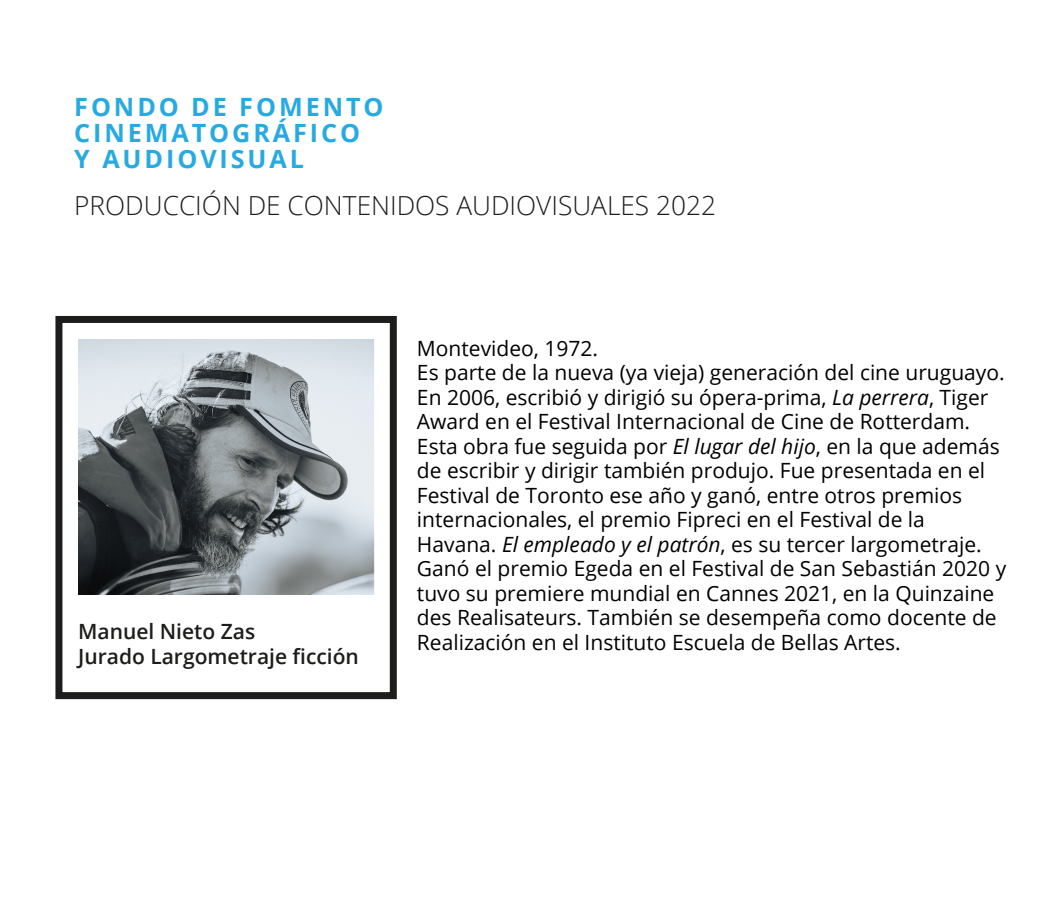
<style>
.page{position:relative;width:1042px;height:904px;background:#fff}
.page>*{position:absolute;margin:0;border:0;box-sizing:border-box;transform-origin:0 0}
.t1{font:300 26.25px "Open Sans";color:#1d1d1b}
.t2{font:700 25.2px/26.2px "Open Sans";letter-spacing:.115em;color:#27aae2}
.t3{font:21px/24.5px "Open Sans";color:#000}
.t4{font:600 21px/25.2px "Open Sans";color:#1d1d1b}
.s1{font-style:italic}
</style>
<div class="page">
<div style="left:55px;top:316px;width:342px;height:383px;border:7px solid #1d1e1b"></div>
<img style="left:78px;top:340px;width:296px;height:254px">
<p class="t2" style="left:74px;top:93px;width:311px">FONDO DE FOMENTO<br>CINEMATOGRÁFICO<br>Y AUDIOVISUAL</p>
<p class="t1" style="left:74px;top:187px;width:643px">PRODUCCIÓN DE CONTENIDOS AUDIOVISUALES 2022</p>
<p class="t4" style="left:78px;top:618px;width:282px">Manuel Nieto Zas<br>Jurado Largometraje ficción</p>
<p class="t3" style="left:417px;top:335px;width:591px">Montevideo, 1972.<br>Es parte de la nueva (ya vieja) generación del cine uruguayo.<br>En 2006, escribió y dirigió su ópera-prima, <span class="s1">La perrera</span>, Tiger Award en el Festival Internacional de Cine de Rotterdam.<br>Esta obra fue seguida por <span class="s1">El lugar del hijo</span>, en la que además de escribir y dirigir también produjo. Fue presentada en el Festival de Toronto ese año y ganó, entre otros premios internacionales, el premio Fipreci en el Festival de la Havana. <span class="s1">El empleado y el patrón</span>, es su tercer largometraje.<br>Ganó el premio Egeda en el Festival de San Sebastián 2020 y tuvo su premiere mundial en Cannes 2021, en la Quinzaine des Realisateurs. También se desempeña como docente de Realización en el Instituto Escuela de Bellas Artes.</p>
</div>
